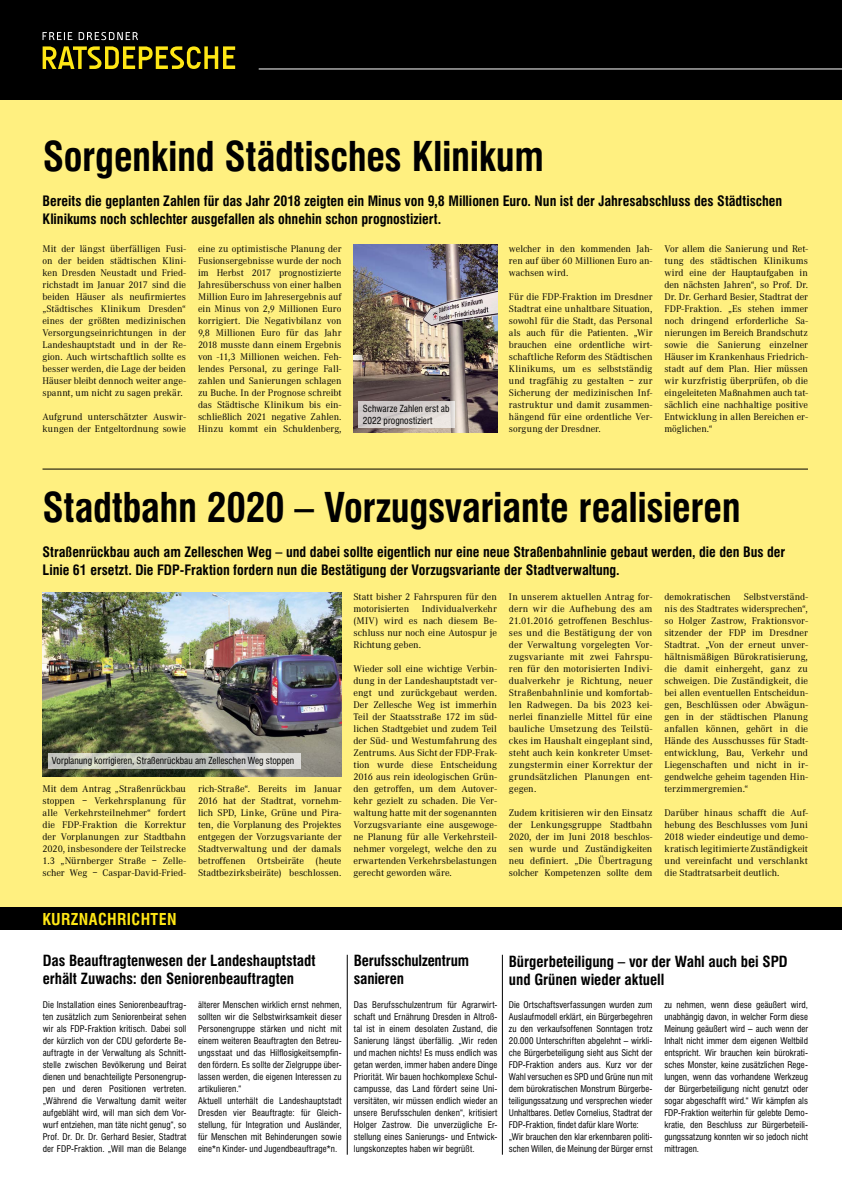
<style>
.page{position:relative;width:842px;height:1191px;background:#fff080}
.page>*{position:absolute;margin:0;border:0;box-sizing:border-box;transform-origin:0 0}
.t1{font:700 condensed 40px "Swiss 721 BT";letter-spacing:-.01em;color:#000}
.t2{font:700 condensed 16px "Swiss 721 BT";letter-spacing:.025em;color:#ffe715}
.t3{font:700 condensed 15px/18px "Swiss 721 BT";letter-spacing:-.005em;color:#000}
.t4{font:700 condensed 14px/18px "Swiss 721 BT";color:#000}
.t5{font:10px/12px "Corporate A";color:#000;text-align:justify}
.t6{font:condensed 9.5px/12px "Swiss 721 BT";letter-spacing:.005em;color:#000}
.t7{font:condensed 9px/12px "Swiss 721 BT";letter-spacing:.01em;color:#000;text-align:justify}
</style>
<div class="page">
<div style="left:0;top:909px;width:842px;height:282px;background:#fff"></div>
<div style="left:0;top:0;width:842px;height:99px;background:#000"></div>
<hr style="left:259px;top:68px;width:583px;height:1px;background:#fff">
<hr style="left:347px;top:954px;width:1px;height:200px;background:#000">
<hr style="left:502px;top:954px;width:1px;height:200px;background:#000">
<hr style="left:43px;top:469px;width:765px;height:1px;background:#000">
<div style="left:0;top:907px;width:842px;height:23px;background:#000"></div>
<svg style="left:43px;top:32px;width:95px;height:8px"></svg>
<svg style="left:43px;top:46px;width:192px;height:23px"></svg>
<img style="left:354px;top:244px;width:143px;height:188px">
<svg style="left:359px;top:401px;width:96px;height:26px;background:#d7d2d0"></svg>
<img style="left:43px;top:592px;width:299px;height:185px">
<svg style="left:48px;top:753px;width:252px;height:16px;background:#c9cbc5"></svg>
<h1 class="t1" style="left:43px;top:133px;width:503px">Sorgenkind Städtisches Klinikum</h1>
<h3 class="t4" style="left:43px;top:192px;width:741px">Bereits die geplanten Zahlen für das Jahr 2018 zeigten ein Minus von 9,8 Millionen Euro. Nun ist der Jahresabschluss des Städtischen<br>Klinikums noch schlechter ausgefallen als ohnehin schon prognostiziert.</h3>
<p class="t5" style="left:43px;top:243px;width:145px">Mit der längst überfälligen Fusi&shy;on der beiden städtischen Klini&shy;ken Dresden Neustadt und Fried&shy;richstadt im Januar 2017 sind die beiden Häuser als neufirmiertes „Städtisches Klinikum Dresden“ eines der größten medizinischen Versorgungseinrichtungen in der Landeshauptstadt und in der Re&shy;gion. Auch wirtschaftlich sollte es besser werden, die Lage der beiden Häuser bleibt dennoch weiter ange&shy;spannt, um nicht zu sagen prekär.</p>
<p class="t5" style="left:43px;top:411px;width:145px">Aufgrund unterschätzter Auswir&shy;kungen der Entgeltordnung sowie</p>
<p class="t5" style="left:198px;top:243px;width:145px">eine zu optimistische Planung der Fusionsergebnisse wurde der noch im Herbst 2017 prognostizierte Jahresüberschuss von einer halben Million Euro im Jahresergebnis auf ein Minus von 2,9 Millionen Euro korrigiert. Die Negativbilanz von 9,8 Millionen Euro für das Jahr 2018 musste dann einem Ergebnis von -11,3 Millionen weichen. Feh&shy;lendes Personal, zu geringe Fall&shy;zahlen und Sanierungen schlagen zu Buche. In der Prognose schreibt das Städtische Klinikum bis ein&shy;schließlich 2021 negative Zahlen.<br>Hinzu kommt ein Schuldenberg,</p>
<p class="t5" style="left:509px;top:243px;width:145px">welcher in den kommenden Jah&shy;ren auf über 60 Millionen Euro an&shy;wachsen wird.</p>
<p class="t5" style="left:509px;top:291px;width:145px">Für die FDP-Fraktion im Dresdner Stadtrat eine unhaltbare Situation, sowohl für die Stadt, das Personal als auch für die Patienten. „Wir brauchen eine ordentliche wirt&shy;schaftliche Reform des Städtischen Klinikums, um es selbstständig und tragfähig zu gestalten – zur Sicherung der medizinischen Inf&shy;rastruktur und damit zusammen&shy;hängend für eine ordentliche Ver&shy;sorgung der Dresdner.</p>
<p class="t6" style="left:363px;top:402px;width:88px">Schwarze Zahlen erst ab<br>2022 prognostiziert</p>
<p class="t5" style="left:664px;top:243px;width:145px">Vor allem die Sanierung und Ret&shy;tung des städtischen Klinikums wird eine der Hauptaufgaben in den nächsten Jahren“, so Prof. Dr.<br>Dr. Dr. Gerhard Besier, Stadtrat der FDP-Fraktion. „Es stehen immer noch dringend erforderliche Sa&shy;nierungen im Bereich Brandschutz sowie die Sanierung einzelner Häuser im Krankenhaus Friedrich&shy;stadt auf dem Plan. Hier müssen wir kurzfristig überprüfen, ob die eingeleiteten Maßnahmen auch tat&shy;sächlich eine nachhaltige positive Entwicklung in allen Bereichen er&shy;möglichen.“</p>
<h1 class="t1" style="left:43px;top:483px;width:700px">Stadtbahn 2020 – Vorzugsvariante realisieren</h1>
<p class="t4" style="left:43px;top:543px;width:744px">Straßenrückbau auch am Zelleschen Weg – und dabei sollte eigentlich nur eine neue Straßenbahnlinie gebaut werden, die den Bus der<br>Linie 61 ersetzt. Die FDP-Fraktion fordern nun die Bestätigung der Vorzugsvariante der Stadtverwaltung.</p>
<p class="t6" style="left:52px;top:754px;width:244px">Vorplanung korrigieren, Straßenrückbau am Zelleschen Weg stoppen</p>
<p class="t5" style="left:43px;top:783px;width:145px">Mit dem Antrag „Straßenrückbau stoppen – Verkehrsplanung für alle Verkehrsteilnehmer“ fordert die FDP-Fraktion die Korrektur der Vorplanungen zur Stadtbahn 2020, insbesondere der Teilstrecke 1.3 „Nürnberger Straße – Zelle&shy;scher Weg – Caspar-David-Fried-</p>
<p class="t5" style="left:198px;top:783px;width:145px">rich-Straße“. Bereits im Januar 2016 hat der Stadtrat, vornehm&shy;lich SPD, Linke, Grüne und Pira&shy;ten, die Vorplanung des Projektes entgegen der Vorzugsvariante der Stadtverwaltung und der damals betroffenen Ortsbeiräte (heute Stadtbezirksbeiräte) beschlossen.</p>
<p class="t5" style="left:353px;top:591px;width:145px">Statt bisher 2 Fahrspuren für den motorisierten</p>
<p class="t5" style="left:353px;top:603px;width:145px;text-indent:68px">Individualverkehr (MIV) wird es nach diesem Be&shy;schluss nur noch eine Autospur je Richtung geben.</p>
<p class="t5" style="left:353px;top:663px;width:145px">Wieder soll eine wichtige Verbin&shy;dung in der Landeshauptstadt ver&shy;engt und zurückgebaut werden.<br>Der Zellesche Weg ist immerhin Teil der Staatsstraße 172 im süd&shy;lichen Stadtgebiet und zudem Teil der Süd- und Westumfahrung des Zentrums. Aus Sicht der FDP-Frak&shy;tion wurde diese Entscheidung 2016 aus rein ideologischen Grün&shy;den getroffen, um dem Autover&shy;kehr gezielt zu schaden. Die Ver&shy;waltung hatte mit der sogenannten Vorzugsvariante eine ausgewoge&shy;ne Planung für alle Verkehrsteil&shy;nehmer vorgelegt, welche den zu erwartenden Verkehrsbelastungen gerecht geworden wäre.</p>
<p class="t5" style="left:509px;top:591px;width:145px">In unserem aktuellen Antrag for&shy;dern wir die Aufhebung des am 21.01.2016 getroffenen Beschlus&shy;ses und die Bestätigung der von der Verwaltung vorgelegten Vor&shy;zugsvariante mit zwei Fahrspu&shy;ren für den motorisierten Indivi&shy;dualverkehr je Richtung, neuer Straßenbahnlinie und komfortab&shy;len Radwegen. Da bis 2023 kei&shy;nerlei finanzielle Mittel für eine bauliche Umsetzung des Teilstü&shy;ckes im Haushalt eingeplant sind, steht auch kein konkreter Umset&shy;zungstermin einer Korrektur der grundsätzlichen Planungen ent&shy;gegen.</p>
<p class="t5" style="left:509px;top:807px;width:145px">Zudem kritisieren wir den Einsatz der Lenkungsgruppe Stadtbahn 2020, der im Juni 2018 beschlos&shy;sen wurde und Zuständigkeiten neu definiert. „Die Übertragung solcher Kompetenzen sollte dem</p>
<p class="t5" style="left:664px;top:591px;width:145px;text-indent:79px">Selbstverständ&shy;nis des Stadtrates widersprechen“, so Holger Zastrow, Fraktionsvor&shy;sitzender der FDP im Dresdner Stadtrat. „Von der erneut unver&shy;hältnismäßigen Bürokratisierung, die damit einhergeht, ganz zu schweigen. Die Zuständigkeit, die bei allen eventuellen Entscheidun&shy;gen, Beschlüssen oder Abwägun&shy;gen in der städtischen Planung anfallen können, gehört in die Hände des Ausschusses für Stadt&shy;entwicklung, Bau, Verkehr und Liegenschaften und nicht in ir&shy;gendwelche geheim tagenden Hin&shy;terzimmergremien.“</p>
<p class="t5" style="left:664px;top:807px;width:145px">Darüber hinaus schafft die Auf&shy;hebung des Beschlusses vom Juni 2018 wieder eindeutige und demo&shy;kratisch legitimierte Zuständigkeit und vereinfacht und verschlankt die Stadtratsarbeit deutlich.</p>
<p class="t5" style="left:664px;top:591px;width:68px">demokratischen</p>
<h2 class="t2" style="left:43px;top:909px;width:136px">KURZNACHRICHTEN</h2>
<h3 class="t3" style="left:43px;top:951px;width:274px">Das Beauftragtenwesen der Landeshauptstadt erhält Zuwachs: den Seniorenbeauftragten</h3>
<h3 class="t3" style="left:509px;top:952px;width:280px">Bürgerbeteiligung – vor der Wahl auch bei SPD und Grünen wieder aktuell</h3>
<h3 class="t3" style="left:354px;top:951px;width:117px">Berufsschulzentrum sanieren</h3>
<p class="t7" style="left:43px;top:999px;width:145px">Die Installation eines Seniorenbeauftrag&shy;ten zusätzlich zum Seniorenbeirat sehen wir als FDP-Fraktion kritisch. Dabei soll der kürzlich von der CDU geforderte Be&shy;auftragte in der Verwaltung als Schnitt&shy;stelle zwischen Bevölkerung und Beirat dienen und benachteiligte Personengrup&shy;pen und deren Positionen vertreten. „Während die Verwaltung damit weiter aufgebläht wird, will man sich dem Vor&shy;wurf entziehen, man täte nicht genug“, so Prof. Dr. Dr. Dr. Gerhard Besier, Stadtrat der FDP-Fraktion. „Will man die Belange</p>
<p class="t7" style="left:198px;top:999px;width:145px;text-align:left">älterer Menschen wirklich ernst nehmen, sollten wir die Selbstwirksamkeit dieser Personengruppe stärken und nicht mit einem weiteren Beauftragten den Betreu&shy;ungsstaat und das Hilflosigkeitsempfin&shy;den fördern. Es sollte der Zielgruppe über&shy;lassen werden, die eigenen Interessen zu artikulieren.“<br>Aktuell unterhält die Landeshauptstadt Dresden vier Beauftragte: für Gleich&shy;stellung, für Integration und Ausländer, für Menschen mit Behinderungen sowie eine*n Kinder- und Jugendbeauftrage*n.</p>
<p class="t7" style="left:354px;top:999px;width:145px">Das Berufsschulzentrum für Agrarwirt&shy;schaft und Ernährung Dresden in Altroß&shy;tal ist in einem desolaten Zustand, die Sanierung längst überfällig. „Wir reden und machen nichts! Es muss endlich was getan werden, immer haben andere Dinge Priorität. Wir bauen hochkomplexe Schul&shy;campusse, das Land fördert seine Uni&shy;versitäten, wir müssen endlich wieder an unsere Berufsschulen denken“, kritisiert Holger Zastrow. Die unverzügliche Er&shy;stellung eines Sanierungs- und Entwick&shy;lungskonzeptes haben wir begrüßt.</p>
<p class="t7" style="left:509px;top:999px;width:145px;text-align:left">Die Ortschaftsverfassungen wurden zum Auslaufmodell erklärt, ein Bürgerbegehren zu den verkaufsoffenen Sonntagen trotz 20.000 Unterschriften abgelehnt – wirkli&shy;che Bürgerbeteiligung sieht aus Sicht der FDP-Fraktion anders aus. Kurz vor der Wahl versuchen es SPD und Grüne nun mit dem bürokratischen Monstrum Bürgerbe&shy;teiligungssatzung und versprechen wieder Unhaltbares. Detlev Cornelius, Stadtrat der FDP-Fraktion, findet dafür klare Worte: „Wir brauchen den klar erkennbaren politi&shy;schen Willen, die Meinung der Bürger ernst</p>
<p class="t7" style="left:664px;top:999px;width:145px">zu nehmen, wenn diese geäußert wird, unabhängig davon, in welcher Form diese Meinung geäußert wird – auch wenn der Inhalt nicht immer dem eigenen Weltbild entspricht. Wir brauchen kein bürokrati&shy;sches Monster, keine zusätzlichen Rege&shy;lungen, wenn das vorhandene Werkzeug der Bürgerbeteiligung nicht genutzt oder sogar abgeschafft wird.“ Wir kämpfen als FDP-Fraktion weiterhin für gelebte Demo&shy;kratie, den Beschluss zur Bürgerbeteili&shy;gungssatzung konnten wir so jedoch nicht mittragen.</p>
</div>
